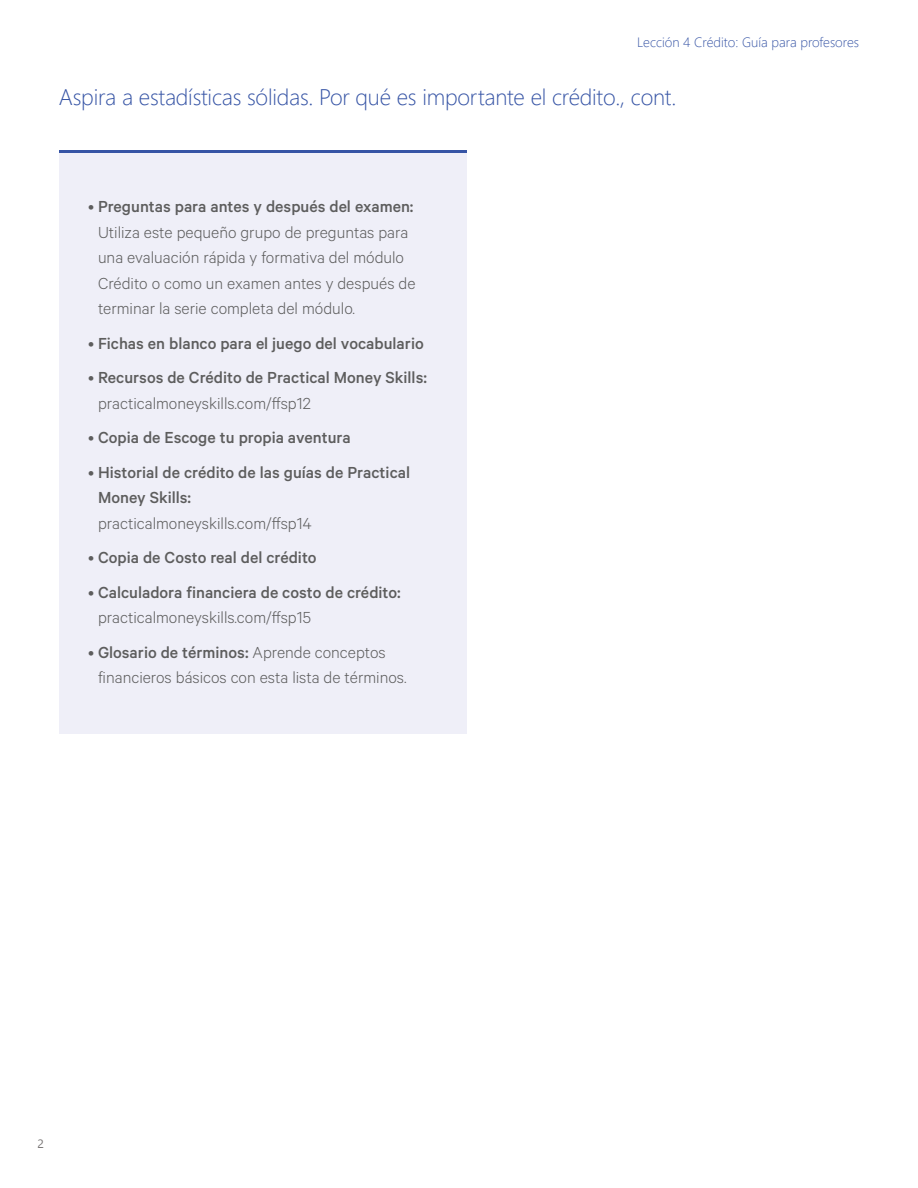
<style>
.page{position:relative;width:918px;height:1188px;background:#fff}
.page>*{position:absolute;margin:0;border:0;box-sizing:border-box;transform-origin:0 0}
.t1{font:300 22.5px "Segoe UI";letter-spacing:-.01em;color:#3654a5}
.t2{font:500 18px/25.5px "Calibre";color:#5d5d5d}
.t3{font:300 18px/25.5px "Calibre";color:#5d5d5d}
.t4{font:300 13.5px "Segoe UI";color:#3654a5}
.t5{font:12px "Segoe UI";color:#757272}
.s1{font-weight:500}
.s2{font-weight:300}
</style>
<div class="page">
<div style="left:59px;top:150px;width:408px;height:584px;background:#efeff8"></div>
<hr style="left:59px;top:150px;width:408px;height:3px;background:#3654a5">
<p class="t4" style="left:637px;top:32px;width:224px">Lección 4 Crédito: Guía para profesores</p>
<p class="t1" style="left:59px;top:80px;width:619px">Aspira a estadísticas sólidas. Por qué es importante el crédito., cont.</p>
<p class="t3" style="left:98px;top:193px;width:319px;text-indent:-10px">• <span class="s1">Preguntas para antes y después del examen:<br></span>Utiliza este pequeño grupo de preguntas para una evaluación rápida y formativa del módulo Crédito o como un examen antes y después de terminar la serie completa del módulo.</p>
<p class="t2" style="left:88px;top:330px;width:337px"><span class="s2">•</span> Fichas en blanco para el juego del vocabulario</p>
<p class="t2" style="left:98px;top:364px;width:330px;text-indent:-10px"><span class="s2">•</span> Recursos de Crédito de Practical Money Skills: <span class="s2">practicalmoneyskills.com/ffsp12</span></p>
<p class="t2" style="left:88px;top:424px;width:264px"><span class="s2">•</span> Copia de Escoge tu propia aventura</p>
<p class="t2" style="left:98px;top:459px;width:314px;text-indent:-10px"><span class="s2">•</span> Historial de crédito de las guías de Practical<br>Money Skills:</p>
<p class="t3" style="left:98px;top:510px;width:215px">practicalmoneyskills.com/ffsp14</p>
<p class="t2" style="left:88px;top:544px;width:230px"><span class="s2">•</span> Copia de Costo real del crédito</p>
<p class="t2" style="left:98px;top:579px;width:304px;text-indent:-10px"><span class="s2">•</span> Calculadora financiera de costo de crédito: <span class="s2">practicalmoneyskills.com/ffsp15</span></p>
<p class="t3" style="left:98px;top:639px;width:310px;text-indent:-10px">• <span class="s1">Glosario de términos:</span> Aprende conceptos financieros básicos con esta lista de términos.</p>
<p class="t5" style="left:38px;top:1135px;width:8px">2</p>
</div>
